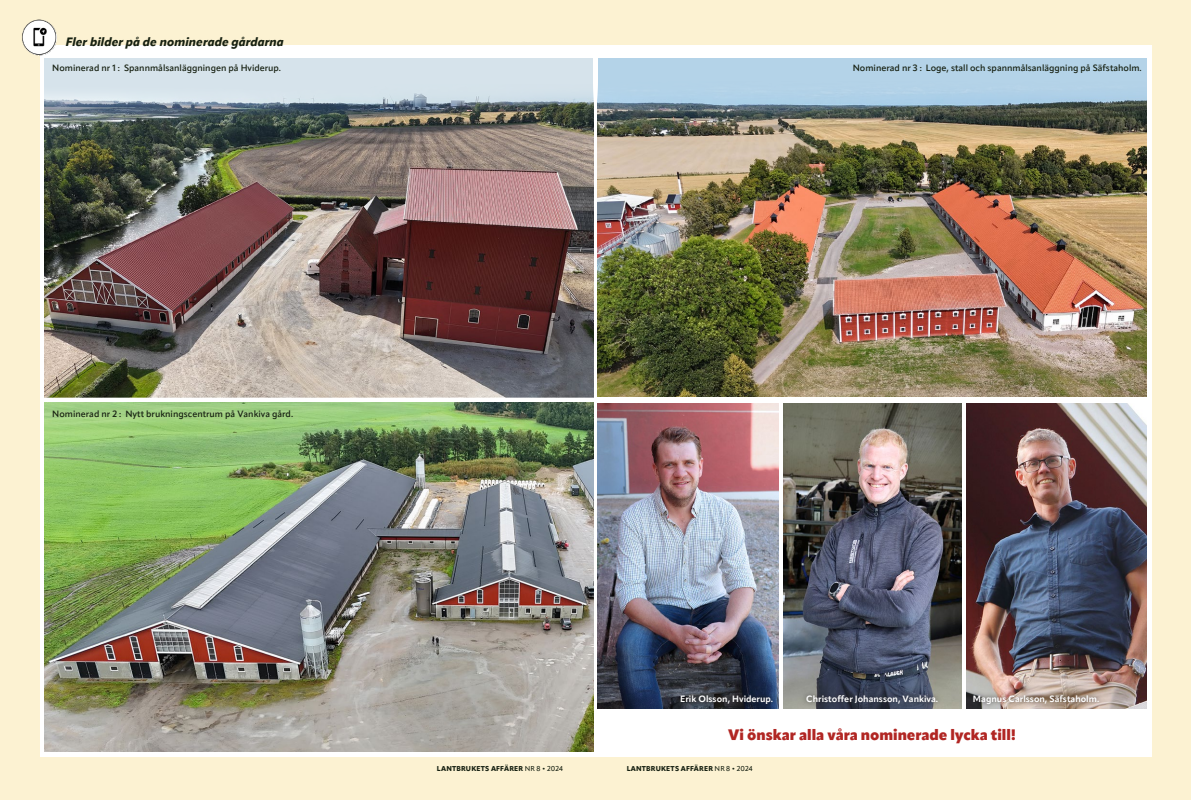
<style>
.page{position:relative;width:1191px;height:800px;background:#fff}
.page>*{position:absolute;margin:0;border:0;box-sizing:border-box;transform-origin:0 0}
.Rubrik_LA_2023{font:900 15px "Apparat";letter-spacing:-.005em;color:#b12623}
.Fakta_rubrik_LA_2023{font:italic 800 12px "Apparat";color:#172112}
.Bildtext_LA_2023{font:600 9px "Apparat";color:#172112}
.Bildtext_negativ_LA_2023{font:700 9px "Apparat";color:#fff}
.t1{font:800 7px "Apparat";letter-spacing:.03em;color:#172112}
.s1{font-weight:500}
</style>
<div class="page">
<div style="left:0;top:0;width:1191px;height:799px;background:#fcf2d2"></div>
<div style="left:40px;top:45px;width:1111px;height:711px;background:#fff"></div>
<img style="left:22px;top:19px;width:35px;height:37px">
<div style="left:45px;top:58px;width:548px;height:339px;background:#d6e3eb"></div>
<img style="left:45px;top:93px;width:548px;height:304px">
<img style="left:45px;top:402px;width:548px;height:349px">
<div style="left:598px;top:58px;width:548px;height:338px;background:#b4d3e8"></div>
<img style="left:598px;top:97px;width:548px;height:299px">
<img style="left:966px;top:403px;width:180px;height:305px">
<div style="left:968px;top:689px;width:136px;height:20px;background:#231f20;opacity:.75"></div>
<img style="left:598px;top:403px;width:180px;height:305px">
<img style="left:783px;top:403px;width:178px;height:305px">
<div style="left:801px;top:689px;width:142px;height:19px;background:#231f20;opacity:.75"></div>
<div style="left:675px;top:689px;width:103px;height:20px;background:#231f20;opacity:.75"></div>
<p class="Fakta_rubrik_LA_2023" style="left:66px;top:34px;width:220px">Fler bilder på de nominerade gårdarna</p>
<p class="Bildtext_LA_2023" style="left:52px;top:63px;width:230px">Nominerad nr 1 : Spannmålsanläggningen på Hviderup.</p>
<p class="Bildtext_LA_2023" style="left:52px;top:408px;width:242px">Nominerad nr 2 : Nytt brukningscentrum på Vankiva gård.</p>
<p class="Bildtext_LA_2023" style="left:852px;top:63px;width:290px">Nominerad nr 3 : Loge, stall och spannmålsanläggning på Säfstaholm.</p>
<p class="Bildtext_negativ_LA_2023" style="left:680px;top:693px;width:94px">Erik Olsson, Hviderup.</p>
<p class="Bildtext_negativ_LA_2023" style="left:806px;top:693px;width:134px">Christoffer Johansson, Vankiva.</p>
<p class="Bildtext_negativ_LA_2023" style="left:973px;top:693px;width:128px">Magnus Carlsson, Säfstaholm.</p>
<p class="Rubrik_LA_2023" style="left:728px;top:724px;width:289px">Vi önskar alla våra nominerade lycka till!</p>
<p class="t1" style="left:437px;top:764px;width:127px">LANTBRUKETS AFFÄRER <span class="s1">NR 8 • 2024</span></p>
<p class="t1" style="left:626px;top:764px;width:127px">LANTBRUKETS AFFÄRER <span class="s1">NR 8 • 2024</span></p>
</div>
